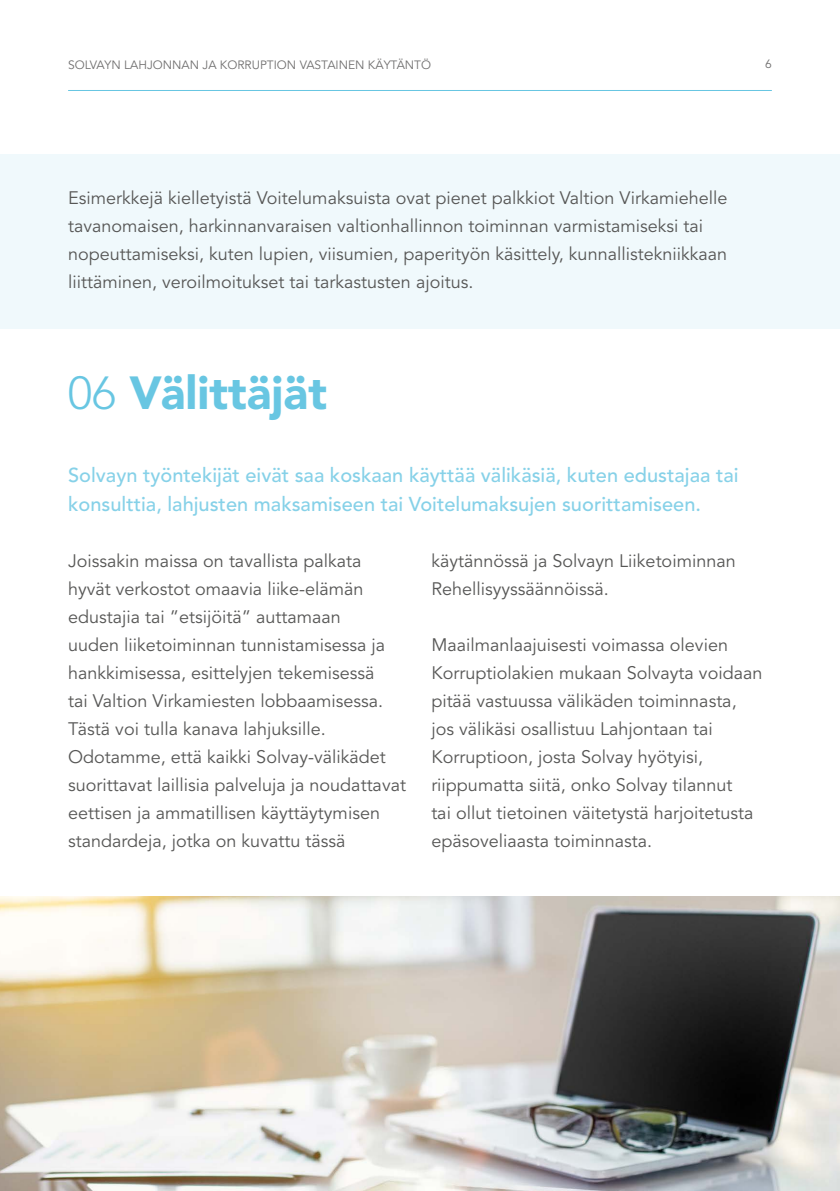
<style>
.page{position:relative;width:840px;height:1191px;background:#fff}
.page>*{position:absolute;margin:0;border:0;box-sizing:border-box;transform-origin:0 0}
.t1{font:900 46px "Avenir";color:#68c6e2}
.t2{font:500 20px/28px "Avenir";color:#86d1e8}
.t3{font:18px/28px "Avenir";color:#575756}
.t4{font:12px "Avenir";color:#706f6f}
.s1{font-weight:300}
</style>
<div class="page">
<hr style="left:68px;top:90px;width:703px;height:1px;background:#68c6e2">
<div style="left:0;top:155px;width:839px;height:174px;background:#f0f9fc"></div>
<img style="left:0;top:896px;width:839px;height:295px">
<p class="t4" style="left:68px;top:56px;width:364px">SOLVAYN LAHJONNAN JA KORRUPTION VASTAINEN KÄYTÄNTÖ</p>
<p class="t4" style="left:764px;top:55px;width:8px">6</p>
<p class="t3" style="left:68px;top:184px;width:660px">Esimerkkejä kielletyistä Voitelumaksuista ovat pienet palkkiot Valtion Virkamiehelle tavanomaisen, harkinnanvaraisen valtionhallinnon toiminnan varmistamiseksi tai nopeuttamiseksi, kuten lupien, viisumien, paperityön käsittely, kunnallistekniikkaan liittäminen, veroilmoitukset tai tarkastusten ajoitus.</p>
<h1 class="t1" style="left:68px;top:359px;width:260px"><span class="s1">06</span> Välittäjät</h1>
<p class="t2" style="left:68px;top:462px;width:671px">Solvayn työntekijät eivät saa koskaan käyttää välikäsiä, kuten edustajaa tai konsulttia, lahjusten maksamiseen tai Voitelumaksujen suorittamiseen.</p>
<p class="t3" style="left:68px;top:547px;width:339px">Joissakin maissa on tavallista palkata hyvät verkostot omaavia liike-elämän edustajia tai ”etsijöitä” auttamaan<br>uuden liiketoiminnan tunnistamisessa ja hankkimisessa, esittelyjen tekemisessä<br>tai Valtion Virkamiesten lobbaamisessa.<br>Tästä voi tulla kanava lahjuksille.<br>Odotamme, että kaikki Solvay-välikädet suorittavat laillisia palveluja ja noudattavat eettisen ja ammatillisen käyttäytymisen standardeja, jotka on kuvattu tässä</p>
<p class="t3" style="left:431px;top:547px;width:306px">käytännössä ja Solvayn Liiketoiminnan<br>Rehellisyyssäännöissä.</p>
<p class="t3" style="left:431px;top:631px;width:332px">Maailmanlaajuisesti voimassa olevien Korruptiolakien mukaan Solvayta voidaan pitää vastuussa välikäden toiminnasta, jos välikäsi osallistuu Lahjontaan tai Korruptioon, josta Solvay hyötyisi, riippumatta siitä, onko Solvay tilannut<br>tai ollut tietoinen väitetystä harjoitetusta epäsoveliaasta toiminnasta.</p>
</div>
